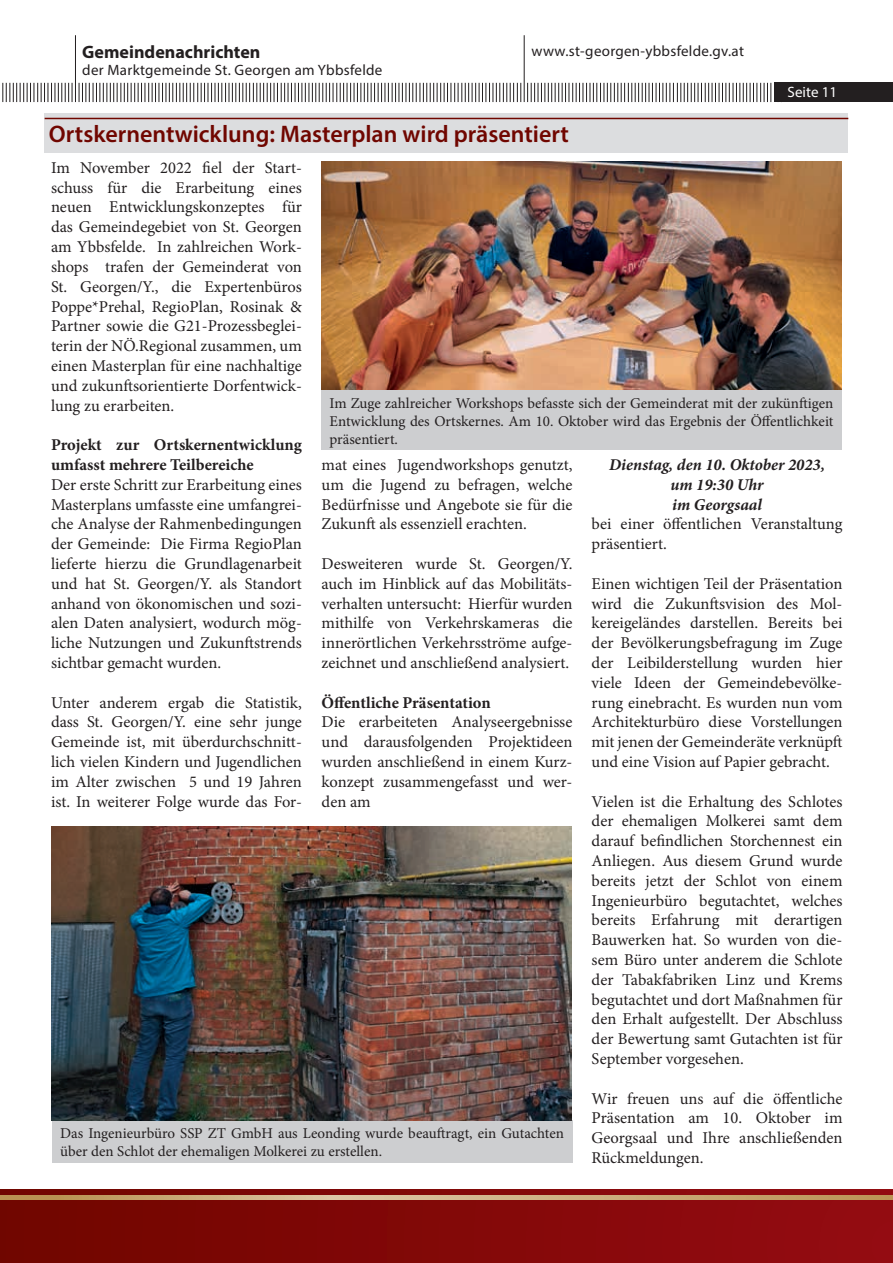
<style>
.page{position:relative;width:893px;height:1263px;background:#fff}
.page>*{position:absolute;margin:0;border:0;box-sizing:border-box;transform-origin:0 0}
.t1{font:600 24px "Myriad Pro";color:#700600}
.t2{font:700 18px "Myriad Pro";color:#231f20}
.t3{font:16.5px/19.8px "Minion Pro";color:#231f20;text-align:justify}
.t4{font:700 16.5px/19.8px "Minion Pro";color:#231f20}
.t5{font:italic 700 16.5px/19.8px "Minion Pro";color:#231f20;text-align:center}
.t6{font:15px/18px "Minion Pro";color:#231f20;text-align:justify}
.t7{font:15px "Myriad Pro";letter-spacing:.02em;color:#231f20}
.t8{font:15px "Myriad Pro";color:#fff}
</style>
<div class="page">
<hr style="left:524px;top:35px;width:1px;height:67px;background:#231f20">
<hr style="left:75px;top:35px;width:1px;height:67px;background:#231f20">
<svg style="left:79px;top:83px;width:442px;height:19px"></svg>
<svg style="left:2px;top:83px;width:71px;height:19px"></svg>
<svg style="left:527px;top:83px;width:244px;height:19px"></svg>
<div style="left:774px;top:83px;width:119px;height:19px;background:#231f20"></div>
<div style="left:0;top:1189px;width:893px;height:74px;background:linear-gradient(to right,#730a02,#961015)"></div>
<svg style="left:0;top:1195px;width:893px;height:4px;background:#c9aa79"></svg>
<img style="left:321px;top:162px;width:521px;height:229px">
<div style="left:45px;top:113px;width:803px;height:40px;background:#dcdddf"></div>
<hr style="left:45px;top:118px;width:803px;height:1px;background:#700600">
<div style="left:321px;top:391px;width:521px;height:59px;background:#cdced0"></div>
<div style="left:52px;top:1120px;width:520px;height:43px;background:#cdced0"></div>
<img style="left:51px;top:826px;width:521px;height:294px">
<p class="t2" style="left:82px;top:40px;width:180px">Gemeindenachrichten</p>
<p class="t7" style="left:532px;top:42px;width:214px">www.st-georgen-ybbsfelde.gv.at</p>
<p class="t7" style="left:82px;top:61px;width:302px">der Marktgemeinde St. Georgen am Ybbsfelde</p>
<h1 class="t1" style="left:49px;top:119px;width:521px">Ortskernentwicklung: Masterplan wird präsentiert</h1>
<p class="t8" style="left:788px;top:83px;width:51px">Seite 11</p>
<p class="t3" style="left:51px;top:158px;width:252px">Im November 2022 fiel der Start&shy;schuss für die Erarbeitung eines neuen Entwicklungskonzeptes für das Gemeindegebiet von St. Georgen am Ybbsfelde. In zahlreichen Work&shy;shops trafen der Gemeinderat von St. Georgen/Y., die Expertenbüros Poppe*Prehal, RegioPlan, Rosinak &amp; Partner sowie die G21-Prozessbeglei&shy;terin der NÖ.Regional zusammen, um einen Masterplan für eine nachhaltige und zukunftsorientierte Dorfentwick&shy;lung zu erarbeiten.</p>
<p class="t4" style="left:51px;top:435px;width:252px">Projekt zur Ortskernentwicklung umfasst mehrere Teilbereiche</p>
<p class="t3" style="left:51px;top:475px;width:252px">Der erste Schritt zur Erarbeitung eines Masterplans umfasste eine umfangrei&shy;che Analyse der Rahmenbedingungen der Gemeinde: Die Firma RegioPlan lieferte hierzu die Grundlagenarbeit und hat St. Georgen/Y. als Standort anhand von ökonomischen und sozi&shy;alen Daten analysiert, wodurch mög&shy;liche Nutzungen und Zukunftstrends sichtbar gemacht wurden.</p>
<p class="t3" style="left:51px;top:692px;width:252px">Unter anderem ergab die Statistik, dass St. Georgen/Y. eine sehr junge Gemeinde ist, mit überdurchschnitt&shy;lich vielen Kindern und Jugendlichen im Alter zwischen 5 und 19 Jahren ist. In weiterer Folge wurde das For-</p>
<p class="t6" style="left:330px;top:394px;width:505px">Im Zuge zahlreicher Workshops befasste sich der Gemeinderat mit der zukünftigen Entwicklung des Ortskernes. Am 10. Oktober wird das Ergebnis der Öffentlichkeit präsentiert.</p>
<p class="t3" style="left:322px;top:455px;width:252px">mat eines Jugendworkshops genutzt, um die Jugend zu befragen, welche Bedürfnisse und Angebote sie für die Zukunft als essenziell erachten.</p>
<p class="t3" style="left:322px;top:554px;width:252px">Desweiteren wurde St. Georgen/Y. auch im Hinblick auf das Mobilitäts&shy;verhalten untersucht: Hierfür wurden mithilfe von Verkehrskameras die innerörtlichen Verkehrsströme aufge&shy;zeichnet und anschließend analysiert.</p>
<p class="t4" style="left:322px;top:692px;width:171px">Öffentliche Präsentation</p>
<p class="t3" style="left:322px;top:712px;width:252px">Die erarbeiteten Analyseergebnisse und darausfolgenden Projektideen wurden anschließend in einem Kurz&shy;konzept zusammengefasst und wer&shy;den am</p>
<p class="t5" style="left:609px;top:454px;width:218px">Dienstag, den 10. Oktober 2023, um 19:30 Uhr<br>im Georgsaal</p>
<p class="t3" style="left:592px;top:514px;width:252px">bei einer öffentlichen Veranstaltung präsentiert.</p>
<p class="t3" style="left:592px;top:574px;width:252px">Einen wichtigen Teil der Präsentation wird die Zukunftsvision des Mol&shy;kereigeländes darstellen. Bereits bei der Bevölkerungsbefragung im Zuge der Leibilderstellung wurden hier viele Ideen der Gemeindebevölke&shy;rung einebracht. Es wurden nun vom Architekturbüro diese Vorstellungen mit jenen der Gemeinderäte verknüpft und eine Vision auf Papier gebracht.</p>
<p class="t3" style="left:592px;top:791px;width:252px">Vielen ist die Erhaltung des Schlotes der ehemaligen Molkerei samt dem darauf befindlichen Storchennest ein Anliegen. Aus diesem Grund wurde bereits jetzt der Schlot von einem Ingenieurbüro begutachtet, welches bereits Erfahrung mit derartigen Bauwerken hat. So wurden von die&shy;sem Büro unter anderem die Schlote der Tabakfabriken Linz und Krems begutachtet und dort Maßnahmen für den Erhalt aufgestellt. Der Abschluss der Bewertung samt Gutachten ist für September vorgesehen.</p>
<p class="t3" style="left:592px;top:1088px;width:252px">Wir freuen uns auf die öffentliche Präsentation am 10. Oktober im Georgsaal und Ihre anschließenden Rückmeldungen.</p>
<p class="t6" style="left:60px;top:1124px;width:505px">Das Ingenieurbüro SSP ZT GmbH aus Leonding wurde beauftragt, ein Gutachten über den Schlot der ehemaligen Molkerei zu erstellen.</p>
</div>
